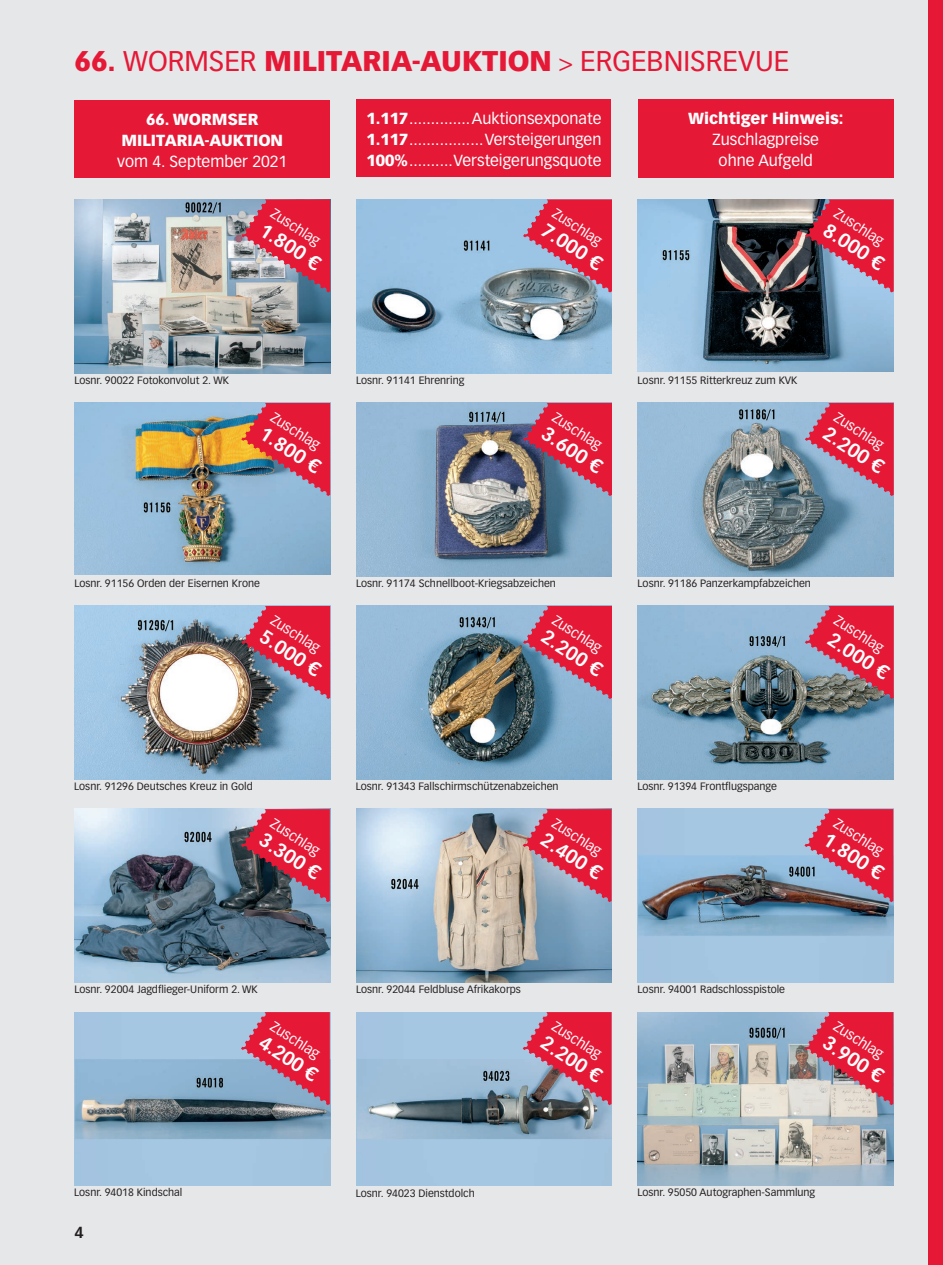
<style>
.page{position:relative;width:943px;height:1265px;background:#e6e7e9}
.page>*{position:absolute;margin:0;border:0;box-sizing:border-box;transform-origin:0 0}
.t1{font:900 28px "Vectora LT Std";color:#e51836}
.t2{font:700 19.25px "Vectora LT Std";color:#fff}
.t3{font:15.75px/21px "Vectora LT Std";color:#fff;text-align:center}
.t4{font:900 15.75px/21px "Vectora LT Std";color:#fff;text-align:center}
.t5{font:700 15.75px "Vectora LT Std";color:#231f20}
.t6{font:14px "Vectora LT Std";color:#fff}
.t7{font:10.5px "Vectora LT Std";color:#231f20}
.s1{font-weight:400}
.s2{font-weight:400;font-size:24.5px}
.s3{font-weight:900}
</style>
<div class="page">
<div style="left:928px;top:0;width:15px;height:1265px;background:#e51836"></div>
<div style="left:638px;top:100px;width:255px;height:78px;background:#e51836"></div>
<div style="left:356px;top:100px;width:255px;height:77px;background:#e51836"></div>
<div style="left:74px;top:100px;width:256px;height:78px;background:#e51836"></div>
<img style="left:74px;top:809px;width:256px;height:173px">
<img style="left:74px;top:1012px;width:256px;height:174px">
<img style="left:74px;top:606px;width:256px;height:173px">
<img style="left:74px;top:403px;width:256px;height:171px">
<img style="left:74px;top:199px;width:256px;height:174px">
<img style="left:356px;top:809px;width:255px;height:173px">
<img style="left:356px;top:1012px;width:255px;height:174px">
<img style="left:356px;top:606px;width:255px;height:173px">
<img style="left:356px;top:403px;width:255px;height:173px">
<img style="left:356px;top:199px;width:255px;height:174px">
<img style="left:637px;top:809px;width:256px;height:173px">
<img style="left:637px;top:1012px;width:256px;height:174px">
<img style="left:637px;top:606px;width:256px;height:173px">
<img style="left:637px;top:403px;width:256px;height:173px">
<img style="left:637px;top:199px;width:256px;height:172px">
<svg style="left:241px;top:199px;width:89px;height:94px;background:#ca5066"></svg>
<svg style="left:523px;top:199px;width:89px;height:94px;background:#bf4a64"></svg>
<svg style="left:804px;top:199px;width:89px;height:94px;background:#b7425d"></svg>
<svg style="left:241px;top:403px;width:89px;height:93px;background:#c24d61"></svg>
<svg style="left:523px;top:403px;width:89px;height:93px;background:#b94159"></svg>
<svg style="left:804px;top:403px;width:89px;height:93px;background:#c14f6c"></svg>
<svg style="left:241px;top:606px;width:89px;height:93px;background:#b9425b"></svg>
<svg style="left:523px;top:606px;width:89px;height:93px;background:#b94764"></svg>
<svg style="left:804px;top:606px;width:89px;height:93px;background:#be475e"></svg>
<svg style="left:241px;top:809px;width:89px;height:93px;background:#ae334a"></svg>
<svg style="left:522px;top:809px;width:89px;height:93px;background:#ca5169"></svg>
<svg style="left:804px;top:809px;width:89px;height:93px;background:#c24c68"></svg>
<svg style="left:241px;top:1012px;width:89px;height:93px;background:#c24f6d"></svg>
<svg style="left:522px;top:1012px;width:89px;height:93px;background:#c24b64"></svg>
<svg style="left:804px;top:1012px;width:89px;height:93px;background:#d3566a"></svg>
<h1 class="t1" style="left:74px;top:44px;width:716px">66. <span class="s1">WORMSER</span> MILITARIA-AUKTION <span class="s2">&gt;</span> <span class="s1">ERGEBNISREVUE</span></h1>
<h3 class="t4" style="left:688px;top:108px;width:157px">Wichtiger Hinweis:</h3>
<h3 class="t3" style="left:712px;top:129px;width:108px">Zuschlagpreise ohne Aufgeld</h3>
<h3 class="t4" style="left:366px;top:107px;width:43px">1.117</h3>
<h3 class="t3" style="left:472px;top:108px;width:131px">Auktionsexponate</h3>
<h3 class="t4" style="left:366px;top:128px;width:43px">1.117</h3>
<h3 class="t4" style="left:121px;top:108px;width:163px">66. WORMSER<br>MILITARIA-AUKTION</h3>
<h3 class="t3" style="left:117px;top:151px;width:172px">vom 4. September 2021</h3>
<h3 class="t3" style="left:366px;top:129px;width:236px;text-align:right">Versteigerungen<br><span class="s3">100%</span>..........Versteigerungsquote</h3>
<h3 class="t6" style="left:276px;top:205px;width:57px;rotate:33deg">Zuschlag</h3>
<h2 class="t2" style="left:268px;top:218px;width:70px;rotate:33deg">1.800 €</h2>
<h3 class="t6" style="left:558px;top:205px;width:57px;rotate:33deg">Zuschlag</h3>
<h2 class="t2" style="left:550px;top:218px;width:70px;rotate:33deg">7.000 €</h2>
<h3 class="t6" style="left:840px;top:205px;width:57px;rotate:33deg">Zuschlag</h3>
<h2 class="t2" style="left:831px;top:218px;width:70px;rotate:33deg">8.000 €</h2>
<p class="t7" style="left:74px;top:374px;width:156px">Losnr. 90022 Fotokonvolut 2. WK</p>
<p class="t7" style="left:356px;top:374px;width:110px">Losnr. 91141 Ehrenring</p>
<p class="t7" style="left:637px;top:374px;width:161px">Losnr. 91155 Ritterkreuz zum KVK</p>
<h3 class="t6" style="left:276px;top:409px;width:57px;rotate:33deg">Zuschlag</h3>
<h2 class="t2" style="left:268px;top:422px;width:70px;rotate:33deg">1.800 €</h2>
<h3 class="t6" style="left:558px;top:409px;width:57px;rotate:33deg">Zuschlag</h3>
<h2 class="t2" style="left:550px;top:422px;width:70px;rotate:33deg">3.600 €</h2>
<h3 class="t6" style="left:840px;top:409px;width:57px;rotate:33deg">Zuschlag</h3>
<h2 class="t2" style="left:831px;top:422px;width:70px;rotate:33deg">2.200 €</h2>
<p class="t7" style="left:74px;top:577px;width:187px">Losnr. 91156 Orden der Eisernen Krone</p>
<p class="t7" style="left:356px;top:577px;width:201px">Losnr. 91174 Schnellboot-Kriegsabzeichen</p>
<p class="t7" style="left:637px;top:577px;width:175px">Losnr. 91186 Panzerkampfabzeichen</p>
<h3 class="t6" style="left:276px;top:612px;width:57px;rotate:33deg">Zuschlag</h3>
<h2 class="t2" style="left:268px;top:625px;width:70px;rotate:33deg">5.000 €</h2>
<h3 class="t6" style="left:558px;top:612px;width:57px;rotate:33deg">Zuschlag</h3>
<h2 class="t2" style="left:550px;top:625px;width:70px;rotate:33deg">2.200 €</h2>
<h3 class="t6" style="left:840px;top:612px;width:57px;rotate:33deg">Zuschlag</h3>
<h2 class="t2" style="left:836px;top:628px;width:70px;rotate:33deg">2.000 €</h2>
<p class="t7" style="left:74px;top:780px;width:180px">Losnr. 91296 Deutsches Kreuz in Gold</p>
<p class="t7" style="left:356px;top:780px;width:204px">Losnr. 91343 Fallschirmschützenabzeichen</p>
<p class="t7" style="left:637px;top:780px;width:141px">Losnr. 91394 Frontflugspange</p>
<h3 class="t6" style="left:276px;top:815px;width:57px;rotate:33deg">Zuschlag</h3>
<h2 class="t2" style="left:268px;top:828px;width:70px;rotate:33deg">3.300 €</h2>
<h3 class="t6" style="left:558px;top:815px;width:57px;rotate:33deg">Zuschlag</h3>
<h2 class="t2" style="left:549px;top:828px;width:70px;rotate:33deg">2.400 €</h2>
<h3 class="t6" style="left:839px;top:815px;width:57px;rotate:33deg">Zuschlag</h3>
<h2 class="t2" style="left:831px;top:828px;width:70px;rotate:33deg">1.800 €</h2>
<p class="t7" style="left:74px;top:983px;width:185px">Losnr. 92004 Jagdflieger-Uniform 2. WK</p>
<p class="t7" style="left:356px;top:983px;width:166px">Losnr. 92044 Feldbluse Afrikakorps</p>
<p class="t7" style="left:637px;top:983px;width:149px">Losnr. 94001 Radschlosspistole</p>
<h3 class="t6" style="left:276px;top:1018px;width:57px;rotate:33deg">Zuschlag</h3>
<h2 class="t2" style="left:268px;top:1031px;width:67px;rotate:33deg">4.200 €</h2>
<h3 class="t6" style="left:558px;top:1018px;width:57px;rotate:33deg">Zuschlag</h3>
<h2 class="t2" style="left:549px;top:1031px;width:70px;rotate:33deg">2.200 €</h2>
<h3 class="t6" style="left:839px;top:1018px;width:57px;rotate:33deg">Zuschlag</h3>
<h2 class="t2" style="left:831px;top:1031px;width:70px;rotate:33deg">3.900 €</h2>
<p class="t7" style="left:74px;top:1186px;width:110px">Losnr. 94018 Kindschal</p>
<p class="t7" style="left:356px;top:1187px;width:120px">Losnr. 94023 Dienstdolch</p>
<p class="t7" style="left:637px;top:1186px;width:179px">Losnr. 95050 Autographen-Sammlung</p>
<h3 class="t5" style="left:74px;top:1223px;width:11px">4</h3>
</div>
